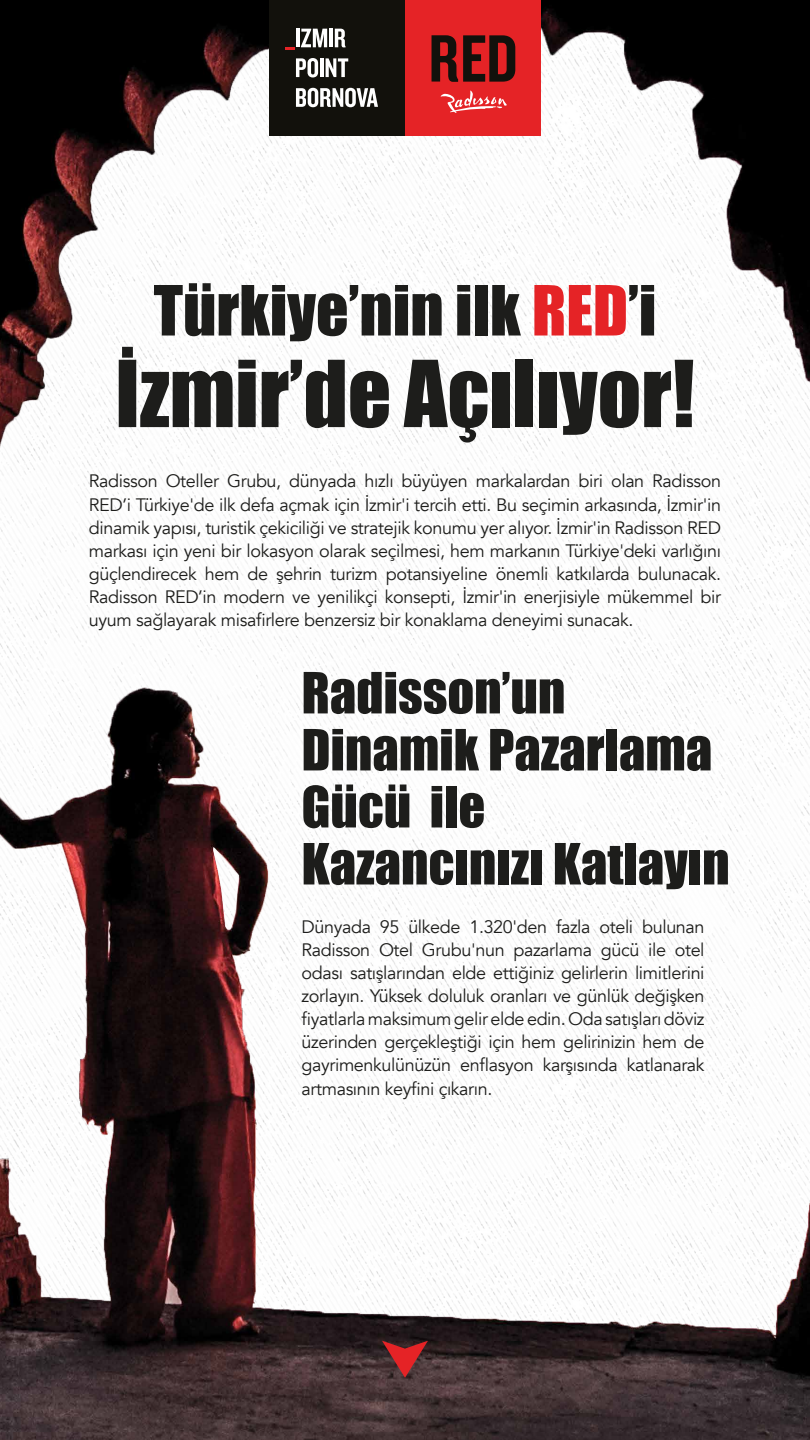
<style>
.page{position:relative;width:810px;height:1440px;background:#fff}
.page>*{position:absolute;margin:0;border:0;box-sizing:border-box;transform-origin:0 0}
.t1{font:85.2px "Impact";color:#1d1d1b}
.t2{font:63.9px "Impact";color:#1d1d1b}
.t3{font:52.5px/57px "Impact";color:#1d1d1b}
.t4{font:18px/23.1px "Avenir";letter-spacing:-.02em;color:#1d1d1b;text-align:justify}
.s1{color:#e52326}
</style>
<div class="page">
<img style="left:0;top:0;width:810px;height:1440px">
<div style="left:405px;top:0;width:136px;height:136px;background:#e52326"></div>
<svg style="left:432px;top:35px;width:83px;height:47px"></svg>
<svg style="left:440px;top:90px;width:67px;height:23px"></svg>
<div style="left:269px;top:0;width:136px;height:136px;background:#12110c"></div>
<svg style="left:285px;top:47px;width:10px;height:3px"></svg>
<hr style="left:296px;top:29px;width:3px;height:18px;background:#fff">
<svg style="left:301px;top:29px;width:26px;height:18px"></svg>
<hr style="left:329px;top:29px;width:4px;height:18px;background:#fff">
<svg style="left:335px;top:29px;width:11px;height:18px"></svg>
<svg style="left:296px;top:58px;width:22px;height:19px"></svg>
<hr style="left:320px;top:58px;width:4px;height:19px;background:#fff">
<svg style="left:326px;top:58px;width:22px;height:19px"></svg>
<svg style="left:296px;top:88px;width:82px;height:19px"></svg>
<svg style="left:382px;top:1341px;width:46px;height:37px;background:#822b2d"></svg>
<h2 class="t2" style="left:154px;top:261px;width:504px">Türkiye’nin ilk <span class="s1">RED</span>’i</h2>
<h1 class="t1" style="left:115px;top:328px;width:581px">İzmir’de Açılıyor!</h1>
<p class="t4" style="left:89px;top:470px;width:634px">Radisson Oteller Grubu, dünyada hızlı büyüyen markalardan biri olan Radisson RED’i Türkiye'de ilk defa açmak için İzmir'i tercih etti. Bu seçimin arkasında, İzmir'in dinamik yapısı, turistik çekiciliği ve stratejik konumu yer alıyor. İzmir'in Radisson RED markası için yeni bir lokasyon olarak seçilmesi, hem markanın Türkiye'deki varlığını güçlendirecek hem de şehrin turizm potansiyeline önemli katkılarda bulunacak.<br>Radisson RED’in modern ve yenilikçi konsepti, İzmir'in enerjisiyle mükemmel bir uyum sağlayarak misafirlere benzersiz bir konaklama deneyimi sunacak.</p>
<h3 class="t3" style="left:302px;top:663px;width:430px">Radisson’un<br>Dinamik Pazarlama<br>Gücü ile<br>Kazancınızı Katlayın</h3>
<p class="t4" style="left:302px;top:915px;width:405px">Dünyada 95 ülkede 1.320'den fazla oteli bulunan Radisson Otel Grubu'nun pazarlama gücü ile otel odası satışlarından elde ettiğiniz gelirlerin limitlerini zorlayın. Yüksek doluluk oranları ve günlük değişken fiyatlarla maksimum gelir elde edin. Oda satışları döviz üzerinden gerçekleştiği için hem gelirinizin hem de gayrimenkulünüzün enflasyon karşısında katlanarak artmasının keyfini çıkarın.</p>
</div>
